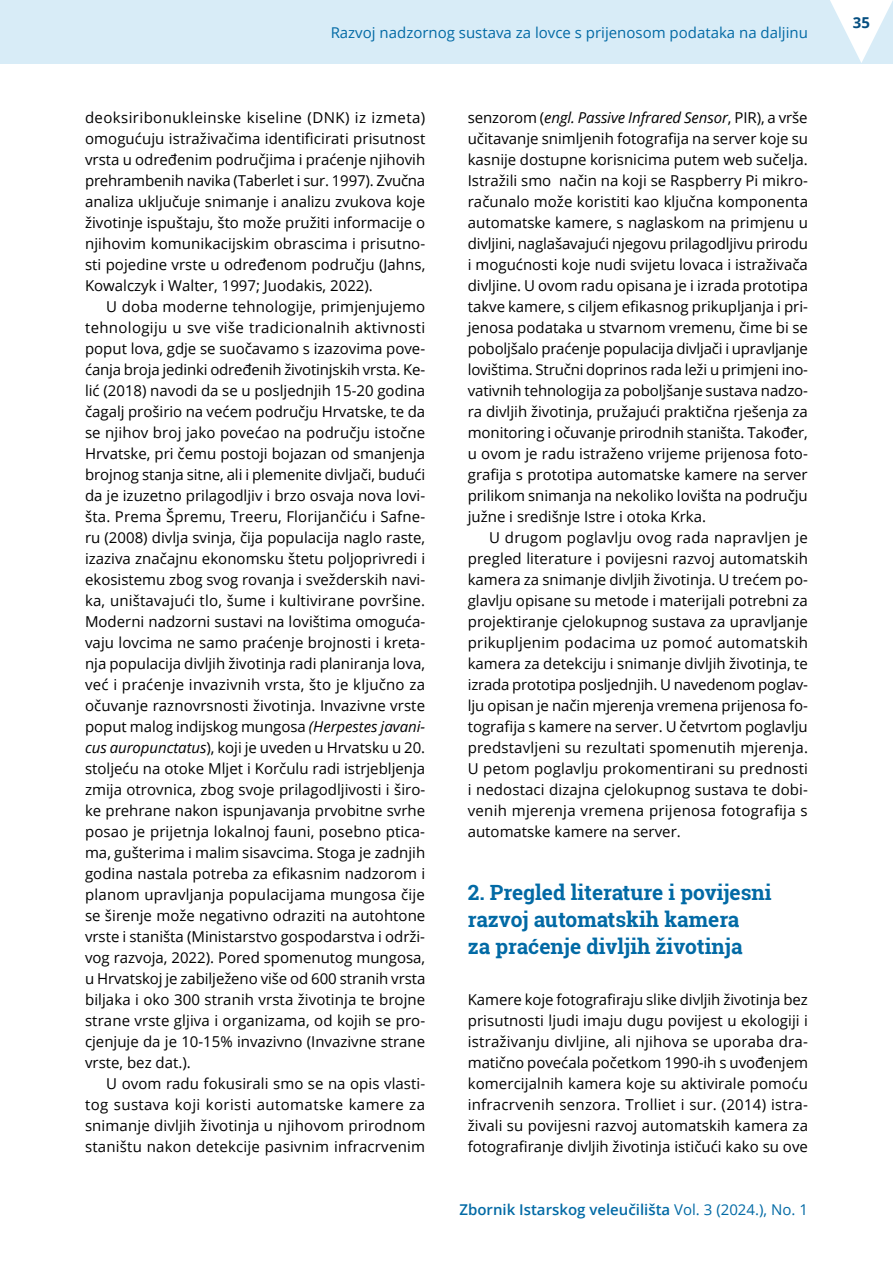
<style>
.page{position:relative;width:893px;height:1263px;background:#fff}
.page>*{position:absolute;margin:0;border:0;box-sizing:border-box;transform-origin:0 0}
.t1{font:700 21px/27px "Roboto Slab";color:#026aa5}
.t2{font:15px/21px "Open Sans";color:#000;text-align:justify}
.t3{font:700 15px "Open Sans";color:#054e80}
.t4{font:14.85px "Open Sans";color:#026aa5}
.t5{font:600 14.85px "Open Sans";color:#026aa5}
.s1{font-style:italic}
.s2{font-weight:400}
</style>
<div class="page">
<div style="left:0;top:0;width:893px;height:63px;background:#d8ecf7"></div>
<svg style="left:830px;top:0;width:63px;height:63px"></svg>
<p class="t4" style="left:331px;top:23px;width:479px">Razvoj nadzornog sustava za lovce s prijenosom podataka na daljinu</p>
<p class="t2" style="left:85px;top:107px;width:342px">deoksiribonukleinske kiseline (DNK) iz izmeta) omogućuju istraživačima identificirati prisutnost vrsta u određenim područjima i praćenje njihovih prehrambenih navika (Taberlet i sur. 1997). Zvučna analiza uključuje snimanje i analizu zvukova koje životinje ispuštaju, što može pružiti informacije o njihovim komunikacijskim obrascima i prisutno&shy;sti pojedine vrste u određenom području (Jahns, Kowalczyk i Walter, 1997; Juodakis, 2022).</p>
<p class="t2" style="left:85px;top:296px;width:342px;text-indent:21px">U doba moderne tehnologije, primjenjujemo tehnologiju u sve više tradicionalnih aktivnosti poput lova, gdje se suočavamo s izazovima pove&shy;ćanja broja jedinki određenih životinjskih vrsta. Ke&shy;lić (2018) navodi da se u posljednjih 15-20 godina čagalj proširio na većem području Hrvatske, te da se njihov broj jako povećao na području istočne Hrvatske, pri čemu postoji bojazan od smanjenja brojnog stanja sitne, ali i plemenite divljači, budući da je izuzetno prilagodljiv i brzo osvaja nova lovi&shy;šta. Prema Špremu, Treeru, Florijančiću i Safne&shy;ru (2008) divlja svinja, čija populacija naglo raste, izaziva značajnu ekonomsku štetu poljoprivredi i ekosistemu zbog svog rovanja i svežderskih navi&shy;ka, uništavajući tlo, šume i kultivirane površine.<br>Moderni nadzorni sustavi na lovištima omoguća&shy;vaju lovcima ne samo praćenje brojnosti i kreta&shy;nja populacija divljih životinja radi planiranja lova, već i praćenje invazivnih vrsta, što je ključno za očuvanje raznovrsnosti životinja. Invazivne vrste poput malog indijskog mungosa <span class="s1">(Herpestes javani&shy;cus auropunctatus</span>), koji je uveden u Hrvatsku u 20. stoljeću na otoke Mljet i Korčulu radi istrjebljenja zmija otrovnica, zbog svoje prilagodljivosti i širo&shy;ke prehrane nakon ispunjavanja prvobitne svrhe posao je prijetnja lokalnoj fauni, posebno ptica&shy;ma, gušterima i malim sisavcima. Stoga je zadnjih godina nastala potreba za efikasnim nadzorom i planom upravljanja populacijama mungosa čije se širenje može negativno odraziti na autohtone vrste i staništa (Ministarstvo gospodarstva i održi&shy;vog razvoja, 2022). Pored spomenutog mungosa, u Hrvatskoj je zabilježeno više od 600 stranih vrsta biljaka i oko 300 stranih vrsta životinja te brojne strane vrste gljiva i organizama, od kojih se pro&shy;cjenjuje da je 10-15% invazivno (Invazivne strane vrste, bez dat.).</p>
<p class="t2" style="left:85px;top:1073px;width:342px;text-indent:21px">U ovom radu fokusirali smo se na opis vlasti&shy;tog sustava koji koristi automatske kamere za snimanje divljih životinja u njihovom prirodnom staništu nakon detekcije pasivnim infracrvenim</p>
<p class="t2" style="left:468px;top:107px;width:342px">senzorom (<span class="s1">engl. Passive Infrared Sensor</span>, PIR), a vrše učitavanje snimljenih fotografija na server koje su kasnije dostupne korisnicima putem web sučelja.<br>Istražili smo način na koji se Raspberry Pi mikro&shy;računalo može koristiti kao ključna komponenta automatske kamere, s naglaskom na primjenu u divljini, naglašavajući njegovu prilagodljivu prirodu i mogućnosti koje nudi svijetu lovaca i istraživača divljine. U ovom radu opisana je i izrada prototipa takve kamere, s ciljem efikasnog prikupljanja i pri&shy;jenosa podataka u stvarnom vremenu, čime bi se poboljšalo praćenje populacija divljači i upravljanje lovištima. Stručni doprinos rada leži u primjeni ino&shy;vativnih tehnologija za poboljšanje sustava nadzo&shy;ra divljih životinja, pružajući praktična rješenja za monitoring i očuvanje prirodnih staništa. Također, u ovom je radu istraženo vrijeme prijenosa foto&shy;grafija s prototipa automatske kamere na server prilikom snimanja na nekoliko lovišta na području južne i središnje Istre i otoka Krka.</p>
<p class="t2" style="left:468px;top:527px;width:342px;text-indent:21px">U drugom poglavlju ovog rada napravljen je pregled literature i povijesni razvoj automatskih kamera za snimanje divljih životinja. U trećem po&shy;glavlju opisane su metode i materijali potrebni za projektiranje cjelokupnog sustava za upravljanje prikupljenim podacima uz pomoć automatskih kamera za detekciju i snimanje divljih životinja, te izrada prototipa posljednjih. U navedenom poglav&shy;lju opisan je način mjerenja vremena prijenosa fo&shy;tografija s kamere na server. U četvrtom poglavlju predstavljeni su rezultati spomenutih mjerenja.<br>U petom poglavlju prokomentirani su prednosti i nedostaci dizajna cjelokupnog sustava te dobi&shy;venih mjerenja vremena prijenosa fotografija s automatske kamere na server.</p>
<h1 class="t1" style="left:468px;top:879px;width:305px">2. Pregled literature i povijesni razvoj automatskih kamera<br>za praćenje divljih životinja</h1>
<p class="t2" style="left:468px;top:989px;width:342px">Kamere koje fotografiraju slike divljih životinja bez prisutnosti ljudi imaju dugu povijest u ekologiji i istraživanju divljine, ali njihova se uporaba dra&shy;matično povećala početkom 1990-ih s uvođenjem komercijalnih kamera koje su aktivirale pomoću infracrvenih senzora. Trolliet i sur. (2014) istra&shy;živali su povijesni razvoj automatskih kamera za fotografiranje divljih životinja ističući kako su ove</p>
<p class="t5" style="left:459px;top:1200px;width:350px">Zbornik Istarskog veleučilišta <span class="s2">Vol. 3 (2024.), No. 1</span></p>
<p class="t3" style="left:853px;top:12px;width:19px">35</p>
</div>
